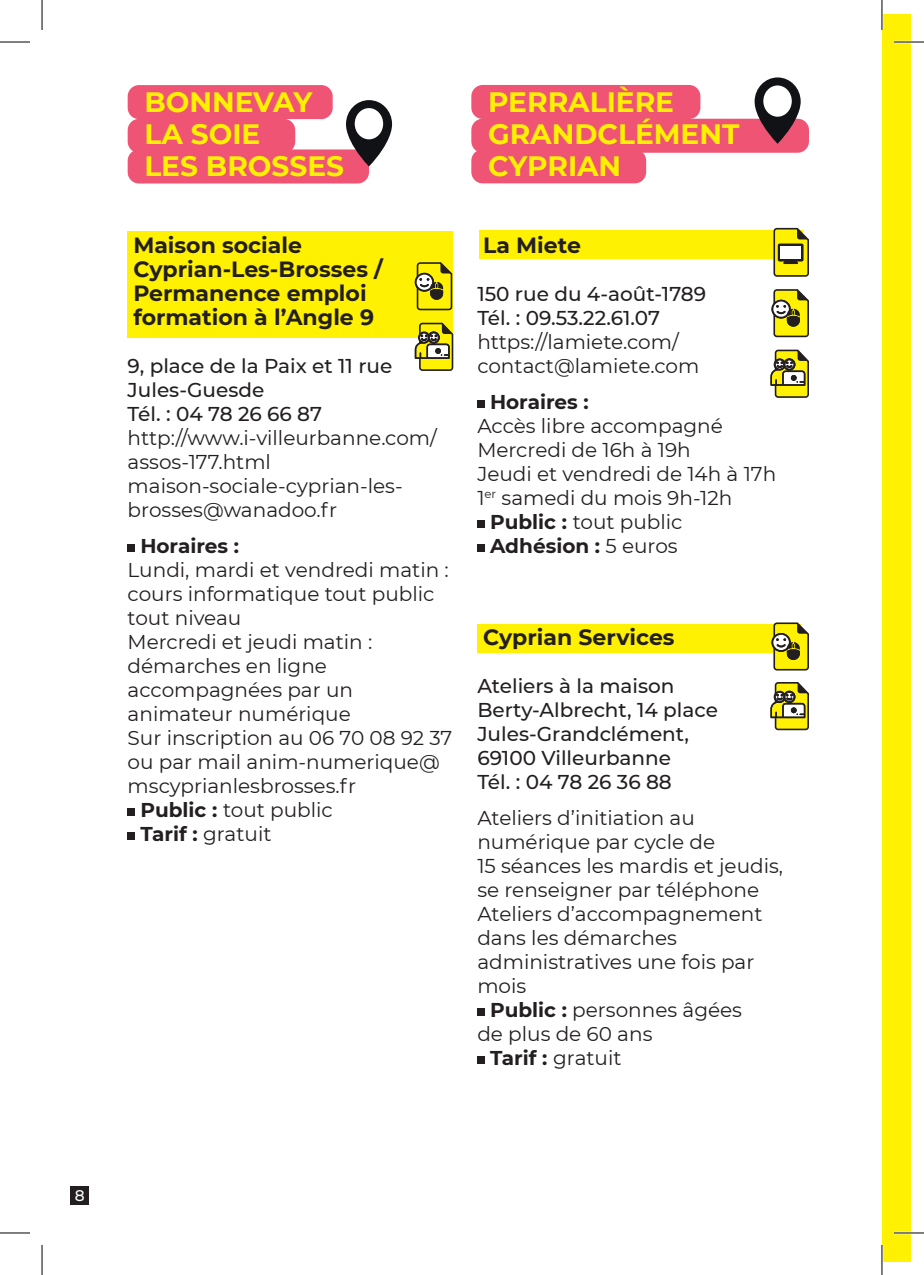
<style>
.page{position:relative;width:924px;height:1275px;background:#fff}
.page>*{position:absolute;margin:0;border:0;box-sizing:border-box;transform-origin:0 0}
.t1{font:700 28px/32px "Montserrat";color:#fff101}
.t2{font:700 22px/24px "Montserrat";color:#231f20}
.t3{font:20px/24px "Montserrat";color:#231f20}
.t4{font:500 20px/24px "Montserrat";color:#231f20}
.t5{font:700 20px "Montserrat";color:#231f20}
.t6{font:500 15.4px "Montserrat";color:#fff}
.s1{font-weight:700}
.s2{font-weight:400}
</style>
<div class="page">
<div style="left:881px;top:14px;width:28px;height:1247px;background:#fff101"></div>
<div style="left:70px;top:1185px;width:19px;height:19px;background:#231f20"></div>
<div style="left:128px;top:85px;width:204px;height:34px;background:#f05474;border-radius:11px"></div>
<div style="left:128px;top:119px;width:167px;height:34px;background:#f05474;border-radius:11px"></div>
<div style="left:128px;top:149px;width:241px;height:34px;background:#f05474;border-radius:11px"></div>
<svg style="left:344px;top:100px;width:48px;height:66px"></svg>
<div style="left:128px;top:231px;width:325px;height:106px;background:#fff101"></div>
<div style="left:479px;top:231px;width:323px;height:28px;background:#fff101"></div>
<div style="left:477px;top:624px;width:323px;height:28px;background:#fff101"></div>
<div style="left:128px;top:544px;width:7px;height:7px;background:#231f20"></div>
<div style="left:128px;top:808px;width:7px;height:7px;background:#231f20"></div>
<div style="left:128px;top:832px;width:7px;height:7px;background:#231f20"></div>
<div style="left:477px;top:400px;width:7px;height:7px;background:#231f20"></div>
<div style="left:477px;top:520px;width:7px;height:7px;background:#231f20"></div>
<div style="left:477px;top:544px;width:7px;height:7px;background:#231f20"></div>
<div style="left:477px;top:1008px;width:7px;height:7px;background:#231f20"></div>
<div style="left:477px;top:1056px;width:7px;height:7px;background:#231f20"></div>
<svg style="left:770px;top:682px;width:39px;height:49px"></svg>
<svg style="left:771px;top:622px;width:38px;height:49px"></svg>
<svg style="left:414px;top:322px;width:40px;height:49px"></svg>
<svg style="left:414px;top:262px;width:39px;height:49px"></svg>
<div style="left:471px;top:85px;width:229px;height:34px;background:#f05474;border-radius:11px"></div>
<div style="left:471px;top:119px;width:337px;height:34px;background:#f05474;border-radius:11px"></div>
<div style="left:471px;top:149px;width:175px;height:34px;background:#f05474;border-radius:11px"></div>
<svg style="left:752px;top:77px;width:48px;height:67px"></svg>
<svg style="left:772px;top:227px;width:37px;height:50px"></svg>
<div style="left:780px;top:246px;width:20px;height:13px;background:#fff"></div>
<svg style="left:770px;top:349px;width:39px;height:49px"></svg>
<svg style="left:771px;top:289px;width:38px;height:49px;background:#bab23a"></svg>
<hr style="left:893px;top:41px;width:30px;height:2px;background:#fff">
<hr style="left:893px;top:1231px;width:30px;height:3px;background:#fff">
<hr style="left:0;top:42px;width:30px;height:1px;background:#000">
<hr style="left:893px;top:42px;width:30px;height:1px;background:#000">
<hr style="left:0;top:1232px;width:30px;height:1px;background:#000">
<hr style="left:893px;top:1232px;width:30px;height:1px;background:#000">
<hr style="left:42px;top:0;width:1px;height:30px;background:#000">
<hr style="left:42px;top:1245px;width:1px;height:30px;background:#000">
<hr style="left:881px;top:0;width:1px;height:30px;background:#000">
<hr style="left:881px;top:1245px;width:1px;height:30px;background:#000">
<h1 class="t1" style="left:144px;top:84px;width:201px">BONNEVAY<br>LA SOIE<br>LES BROSSES</h1>
<p class="t2" style="left:133px;top:232px;width:251px">Maison sociale<br>Cyprian-Les-Brosses /<br>Permanence emploi formation à l’Angle 9</p>
<p class="t4" style="left:128px;top:353px;width:266px">9, place de la Paix et 11 rue<br>Jules-Guesde<br>Tél. : 04 78 26 66 87</p>
<p class="t3" style="left:128px;top:425px;width:310px">http://www.i-villeurbanne.com/ assos-177.html maison-sociale-cyprian-les&shy;brosses@wanadoo.fr</p>
<p class="t5" style="left:140px;top:531px;width:100px">Horaires :</p>
<p class="t3" style="left:128px;top:557px;width:322px">Lundi, mardi et vendredi matin :</p>
<p class="t3" style="left:128px;top:581px;width:308px">cours informatique tout public</p>
<p class="t3" style="left:128px;top:605px;width:115px">tout niveau</p>
<p class="t3" style="left:128px;top:629px;width:246px">Mercredi et jeudi matin :</p>
<p class="t3" style="left:128px;top:653px;width:201px">démarches en ligne</p>
<p class="t3" style="left:128px;top:677px;width:227px">accompagnées par un</p>
<p class="t3" style="left:128px;top:701px;width:224px">animateur numérique</p>
<p class="t3" style="left:128px;top:725px;width:326px">Sur inscription au 06 70 08 92 37</p>
<p class="t3" style="left:128px;top:749px;width:313px">ou par mail anim-numerique@</p>
<p class="t3" style="left:128px;top:773px;width:230px">mscyprianlesbrosses.fr</p>
<p class="t3" style="left:140px;top:797px;width:194px"><span class="s1">Public :</span> tout public</p>
<p class="t3" style="left:140px;top:821px;width:133px"><span class="s1">Tarif :</span> gratuit</p>
<h1 class="t1" style="left:488px;top:84px;width:253px">PERRALIÈRE<br>GRANDCLÉMENT<br>CYPRIAN</h1>
<p class="t2" style="left:483px;top:232px;width:99px">La Miete</p>
<p class="t4" style="left:477px;top:281px;width:230px">150 rue du 4-août-1789<br>Tél. : 09.53.22.61.07</p>
<p class="t3" style="left:477px;top:329px;width:223px">https://lamiete.com/ contact@lamiete.com</p>
<p class="t5" style="left:490px;top:387px;width:100px">Horaires :</p>
<p class="t3" style="left:477px;top:413px;width:247px">Accès libre accompagné</p>
<p class="t3" style="left:477px;top:437px;width:215px">Mercredi de 16h à 19h</p>
<p class="t3" style="left:477px;top:461px;width:300px">Jeudi et vendredi de 14h à 17h</p>
<p class="t3" style="left:477px;top:485px;width:256px">1<sup>er</sup> samedi du mois 9h-12h</p>
<p class="t3" style="left:490px;top:509px;width:194px"><span class="s1">Public :</span> tout public</p>
<p class="t5" style="left:490px;top:531px;width:189px">Adhésion : <span class="s2">5 euros</span></p>
<p class="t2" style="left:483px;top:624px;width:193px">Cyprian Services</p>
<p class="t4" style="left:477px;top:673px;width:242px">Ateliers à la maison<br>Berty-Albrecht, 14 place<br>Jules-Grandclément,<br>69100 Villeurbanne<br>Tél. : 04 78 26 36 88</p>
<p class="t3" style="left:477px;top:805px;width:219px">Ateliers d’initiation au</p>
<p class="t3" style="left:477px;top:829px;width:239px">numérique par cycle de</p>
<p class="t3" style="left:477px;top:853px;width:307px">15 séances les mardis et jeudis,</p>
<p class="t3" style="left:477px;top:877px;width:283px">se renseigner par téléphone</p>
<p class="t3" style="left:477px;top:901px;width:286px">Ateliers d’accompagnement</p>
<p class="t3" style="left:477px;top:925px;width:201px">dans les démarches</p>
<p class="t3" style="left:477px;top:949px;width:278px">administratives une fois par</p>
<p class="t3" style="left:477px;top:973px;width:50px">mois</p>
<p class="t3" style="left:490px;top:997px;width:253px"><span class="s1">Public :</span> personnes âgées</p>
<p class="t3" style="left:477px;top:1021px;width:176px">de plus de 60 ans</p>
<p class="t3" style="left:490px;top:1045px;width:133px"><span class="s1">Tarif :</span> gratuit</p>
<p class="t6" style="left:75px;top:1184px;width:11px">8</p>
</div>
